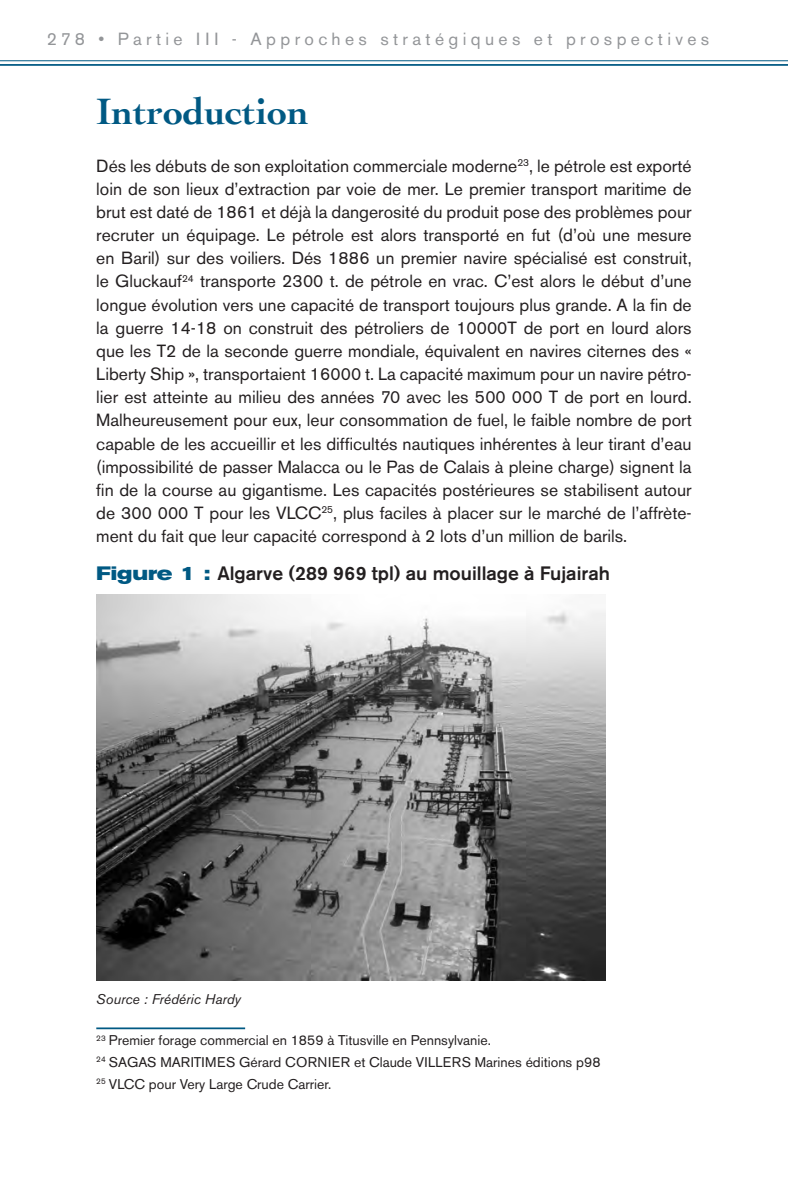
<style>
.page{position:relative;width:788px;height:1185px;background:#fff}
.page>*{position:absolute;margin:0;border:0;box-sizing:border-box;transform-origin:0 0}
.Sous-titre_1{font:700 38.5px "Cochin";color:#005983}
.Titre_tableau{font:500 19.25px "Akzidenz Grotesk BE";color:#231f20}
.texte_courant{font:17.5px/23.1px "Akzidenz Grotesk BE";color:#231f20;text-align:justify}
.t1{font:17.5px "Akzidenz Grotesk BE";letter-spacing:.25em;color:#939598}
.notes_de_bas_de_page{font:14px "Akzidenz Grotesk BE";color:#231f20}
.source{font:italic 14px "Akzidenz Grotesk BE";color:#231f20}
.s1{font-weight:700;font-stretch:expanded;color:#005983}
</style>
<div class="page">
<hr style="left:0;top:60px;width:788px;height:1px;background:#005983">
<hr style="left:0;top:64px;width:788px;height:2px;background:#005983">
<img style="left:96px;top:595px;width:510px;height:385px">
<hr style="left:96px;top:1027px;width:149px;height:2px;background:#005983">
<p class="t1" style="left:47px;top:28px;width:664px">278 • Partie III - Approches stratégiques et prospectives</p>
<p class="Sous-titre_1" style="left:96px;top:89px;width:214px">Introduction</p>
<p class="texte_courant" style="left:96px;top:154px;width:597px">Dés les débuts de son exploitation commerciale moderne<sup>23</sup>, le pétrole est exporté loin de son lieux d’extraction par voie de mer. Le premier transport maritime de brut est daté de 1861 et déjà la dangerosité du produit pose des problèmes pour recruter un équipage. Le pétrole est alors transporté en fut (d’où une mesure en Baril) sur des voiliers. Dés 1886 un premier navire spécialisé est construit, le Gluckauf<sup>24</sup> transporte 2300 t. de pétrole en vrac. C’est alors le début d’une longue évolution vers une capacité de transport toujours plus grande. A la fin de la guerre 14-18 on construit des pétroliers de 10000T de port en lourd alors que les T2 de la seconde guerre mondiale, équivalent en navires citernes des « Liberty Ship », transportaient 16000 t. La capacité maximum pour un navire pétro&shy;lier est atteinte au milieu des années 70 avec les 500 000 T de port en lourd.<br>Malheureusement pour eux, leur consommation de fuel, le faible nombre de port capable de les accueillir et les difficultés nautiques inhérentes à leur tirant d’eau (impossibilité de passer Malacca ou le Pas de Calais à pleine charge) signent la fin de la course au gigantisme. Les capacités postérieures se stabilisent autour de 300 000 T pour les VLCC<sup>25</sup>, plus faciles à placer sur le marché de l’affrète&shy;ment du fait que leur capacité correspond à 2 lots d’un million de barils.</p>
<p class="Titre_tableau" style="left:96px;top:561px;width:515px"><span class="s1">Figure 1 :</span> Algarve (289 969 tpl) au mouillage à Fujairah</p>
<p class="source" style="left:96px;top:990px;width:146px">Source : Frédéric Hardy</p>
<p class="notes_de_bas_de_page" style="left:96px;top:1032px;width:396px"><sup>23</sup> Premier forage commercial en 1859 à Titusville en Pennsylvanie.</p>
<p class="notes_de_bas_de_page" style="left:96px;top:1053px;width:506px"><sup>24</sup> SAGAS MARITIMES Gérard CORNIER et Claude VILLERS Marines éditions p98</p>
<p class="notes_de_bas_de_page" style="left:96px;top:1075px;width:237px"><sup>25</sup> VLCC pour Very Large Crude Carrier.</p>
</div>
